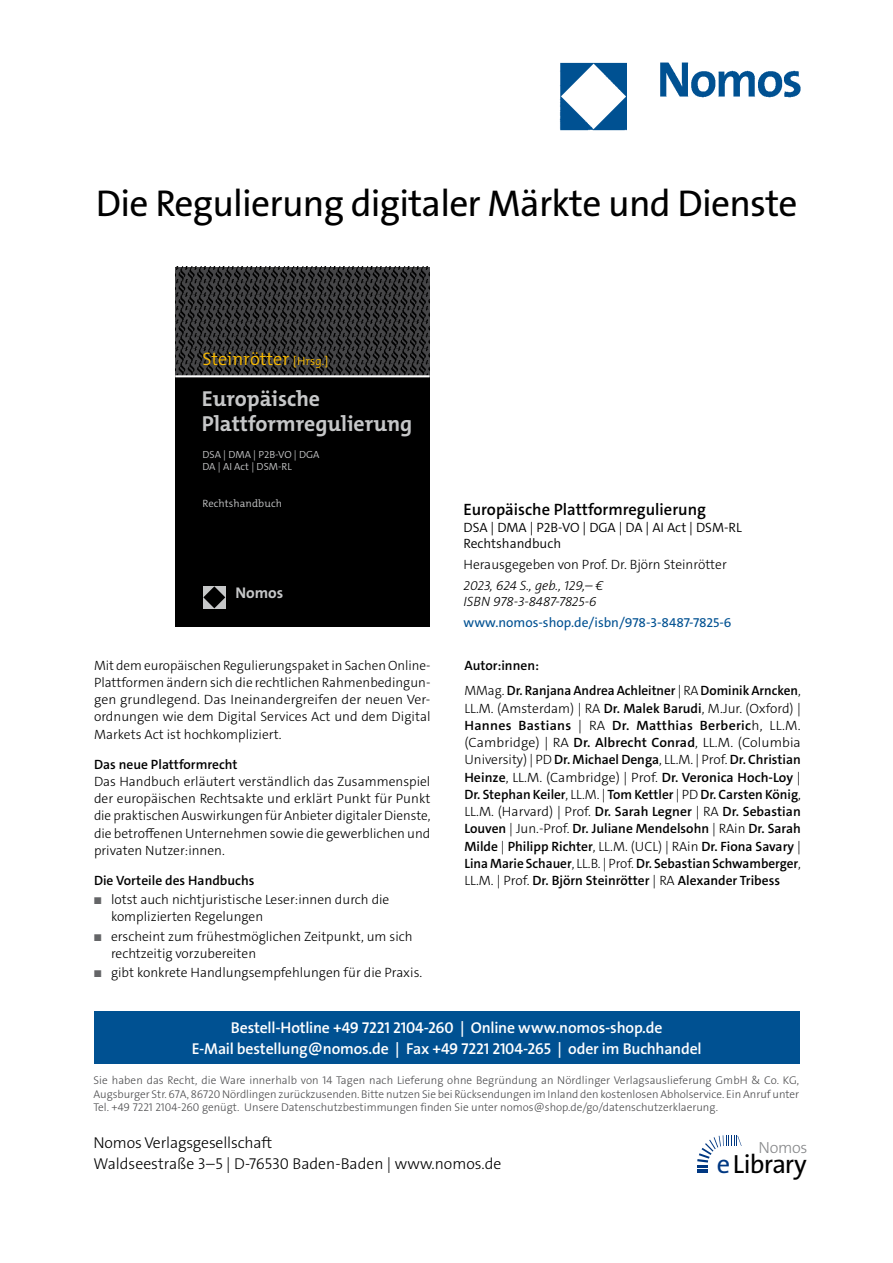
<style>
.page{position:relative;width:893px;height:1263px;background:#fff}
.page>*{position:absolute;margin:0;border:0;box-sizing:border-box;transform-origin:0 0}
._000_Headline{font:37.5px "The Sans Os F";letter-spacing:-.02em;color:#000}
.t1{font:26.4px "The Sans Os F";letter-spacing:-.03em;color:#000}
.t2{font:700 21.75px/24.9px "The Mix C5";color:#c6c7c8}
.t3{font:300 18.15px "The Mix C5";color:#fabb00}
._001_Buchtitel{font:600 16.5px "The Sans C5";color:#000}
.t4{font:300 16.2px "The Sans Os F";letter-spacing:-.02em;color:#87888a}
.t5{font:600 15.75px/21px "The Sans Os F";letter-spacing:-.01em;color:#fff;text-align:center}
.t6{font:300 15.75px/21px "The Sans Os F";color:#000}
.t7{font:700 15.6px "The Sans C5";color:#c6c7c8}
._005_Fließtext{font:600 13.5px/17.2px "The Sans C5";color:#000;text-align:justify}
._005_Fließtext-2{font:300 13.5px/17.2px "The Sans C5";color:#000;text-align:justify}
._002_Untertitel{font:300 13.5px "The Sans C5";color:#000}
._004_Bibilo{font:italic 300 13.5px/16.5px "The Sans C5";color:#000}
._003_Autor{font:300 13.5px "The Sans C5";color:#000}
.www_link{font:13.5px "The Sans C5";color:#005192}
.t8{font:300 11.25px/13.5px "The Sans Os F";color:#4b4b4d;text-align:justify}
.t9{font:300 10.65px "The Mix C5";letter-spacing:.01em;color:#c6c7c8}
.t10{font:300 10.35px/12.1px "The Mix C5";color:#c6c7c8}
.s1{font-size:12px}
.s2{color:#646567}
.s3{font-weight:300}
.s4{color:#003882}
</style>
<div class="page">
<img style="left:559px;top:62px;width:242px;height:69px">
<div style="left:94px;top:1011px;width:705px;height:52px;background:#005192"></div>
<svg style="left:697px;top:1135px;width:45px;height:38px"></svg>
<img style="left:176px;top:267px;width:254px;height:108px">
<div style="left:175px;top:377px;width:255px;height:250px;background:#000"></div>
<svg style="left:203px;top:586px;width:22px;height:22px"></svg>
<p class="_000_Headline" style="left:96px;top:179px;width:703px">Die Regulierung digitaler Märkte und Dienste</p>
<h3 class="t3" style="left:202px;top:347px;width:127px">Steinrötter <span class="s1">[Hrsg.]</span></h3>
<h3 class="t2" style="left:202px;top:386px;width:212px">Europäische<br>Plattformregulierung</h3>
<p class="t10" style="left:202px;top:449px;width:119px">DSA | DMA | P2B-VO | DGA<br>DA | AI Act | DSM-RL</p>
<p class="t9" style="left:202px;top:496px;width:81px">Rechtshandbuch</p>
<p class="t7" style="left:235px;top:582px;width:49px">Nomos</p>
<p class="_005_Fließtext-2" style="left:94px;top:656px;width:338px">Mit dem europäischen Regulierungspaket in Sachen Online-Plattformen ändern sich die rechtlichen Rahmenbedingun&shy;gen grundlegend. Das Ineinandergreifen der neuen Ver&shy;ordnungen wie dem Digital Services Act und dem Digital Markets Act ist hochkompliziert.</p>
<p class="_005_Fließtext" style="left:94px;top:755px;width:145px">Das neue Plattformrecht</p>
<p class="_005_Fließtext-2" style="left:94px;top:773px;width:338px">Das Handbuch erläutert verständlich das Zusammenspiel der europäischen Rechtsakte und erklärt Punkt für Punkt die praktischen Auswirkungen für Anbieter digitaler Dienste, die betroffenen Unternehmen sowie die gewerblichen und privaten Nutzer:innen.</p>
<p class="_005_Fließtext" style="left:94px;top:872px;width:162px">Die Vorteile des Handbuchs</p>
<p class="_005_Fließtext-2" style="left:111px;top:891px;width:280px;text-indent:-17px"><span class="s2">■</span> lotst auch nichtjuristische Leser:innen durch die komplizierten Regelungen</p>
<p class="_005_Fließtext-2" style="left:111px;top:928px;width:303px;text-indent:-17px"><span class="s2">■</span> erscheint zum frühestmöglichen Zeitpunkt, um sich rechtzeitig vorzubereiten</p>
<p class="_005_Fließtext-2" style="left:94px;top:964px;width:330px"><span class="s2">■</span> gibt konkrete Handlungsempfehlungen für die Praxis.</p>
<p class="_001_Buchtitel" style="left:463px;top:499px;width:244px">Europäische Plattformregulierung</p>
<p class="_002_Untertitel" style="left:463px;top:519px;width:280px">DSA | DMA | P2B-VO | DGA | DA | AI Act | DSM-RL</p>
<p class="_002_Untertitel" style="left:463px;top:535px;width:99px">Rechtshandbuch</p>
<p class="_003_Autor" style="left:463px;top:556px;width:265px">Herausgegeben von Prof. Dr. Björn Steinrötter</p>
<p class="_004_Bibilo" style="left:463px;top:577px;width:141px">2023, 624 S., geb., 129,– €<br>ISBN 978-3-8487-7825-6</p>
<p class="www_link" style="left:463px;top:614px;width:270px">www.nomos-shop.de/isbn/978-3-8487-7825-6</p>
<p class="_005_Fließtext" style="left:464px;top:656px;width:76px">Autor:innen:</p>
<p class="_005_Fließtext" style="left:464px;top:682px;width:338px"><span class="s3">MMag.</span> Dr. Ranjana Andrea Achleitner <span class="s3">| RA</span> Dominik Arncken<span class="s3">, LL.M. (Amsterdam) | RA</span> Dr. Malek Barudi<span class="s3">, M.Jur. (Oxford) | </span>Hannes Bastians <span class="s3">| RA</span> Dr. Matthias Berberic<span class="s3">h, LL.M. (Cambridge) | RA</span> Dr. Albrecht Conrad<span class="s3">, LL.M. (Columbia University) | PD</span> Dr. Michael Denga<span class="s3">, LL.M. | Prof.</span> Dr. Christian Heinze<span class="s3">, LL.M. (Cambridge) | Prof.</span> Dr. Veronica Hoch-Loy <span class="s3">| </span>Dr. Stephan Keiler<span class="s3">, LL.M. |</span> Tom Kettler <span class="s3">| PD</span> Dr. Carsten König<span class="s3">, LL.M. (Harvard) | Prof.</span> Dr. Sarah Legner <span class="s3">| RA</span> Dr. Sebastian Louven <span class="s3">| Jun.-Prof.</span> Dr. Juliane Mendelsohn <span class="s3">| RAin</span> Dr. Sarah Milde <span class="s3">|</span> Philipp Richter<span class="s3">, LL.M. (UCL) | RAin</span> Dr. Fiona Savary <span class="s3">| </span>Lina Marie Schauer<span class="s3">, LL.B. | Prof.</span> Dr. Sebastian Schwamberger<span class="s3">, LL.M. | Prof.</span> Dr. Björn Steinrötter <span class="s3">| RA</span> Alexander Tribess</p>
<p class="t5" style="left:192px;top:1017px;width:511px">Bestell-Hotline +49 7221 2104-260 | Online www.nomos-shop.de<br>E-Mail bestellung@nomos.de | Fax +49 7221 2104-265 | oder im Buchhandel</p>
<p class="t8" style="left:94px;top:1074px;width:707px">Sie haben das Recht, die Ware innerhalb von 14 Tagen nach Lieferung ohne Begründung an Nördlinger Verlagsauslieferung GmbH &amp; Co. KG, Augsburger Str. 67A, 86720 Nördlingen zurückzusenden. Bitte nutzen Sie bei Rücksendungen im Inland den kostenlosen Abholservice. Ein Anruf unter Tel. +49 7221 2104-260 genügt. Unsere Datenschutzbestimmungen finden Sie unter nomos@shop.de/go/datenschutzerklaerung.</p>
<p class="t6" style="left:94px;top:1133px;width:409px">Nomos Verlagsgesellschaft<br>Waldseestraße 3–5 | D-76530 Baden-Baden | www.nomos.de</p>
<p class="t4" style="left:758px;top:1137px;width:51px">Nomos</p>
<h2 class="t1" style="left:717px;top:1147px;width:91px"><span class="s4">e</span>Library</h2>
</div>
